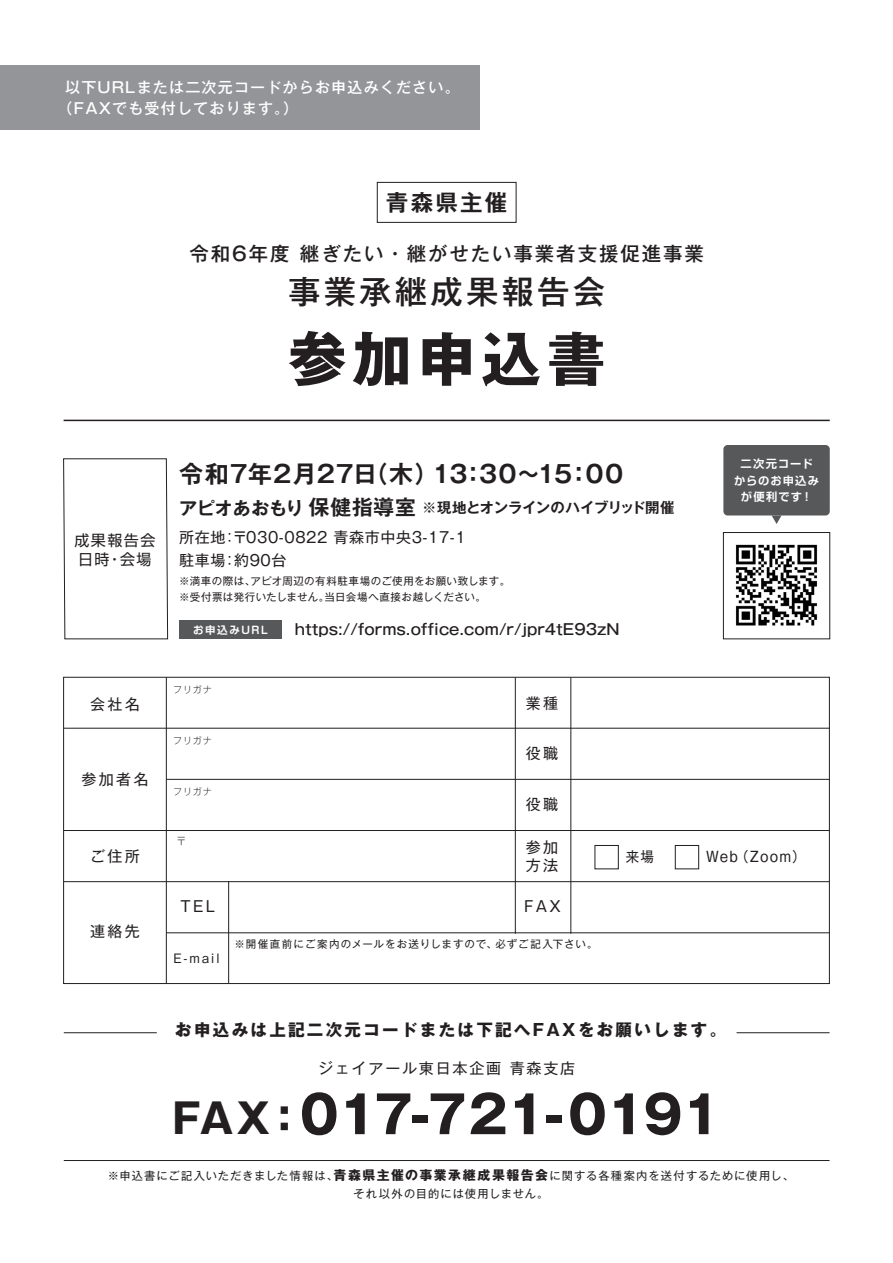
<style>
.page{position:relative;width:893px;height:1263px;background:#fff}
.page>*{position:absolute;margin:0;border:0;box-sizing:border-box;transform-origin:0 0}
.t1{font:700 58.8px "Gothic MB101 Pro";letter-spacing:.1em;color:#231f20}
.t2{font:700 51.75px "Gothic MB101 Pro";letter-spacing:-.015em;color:#231f20}
.t3{font:500 32.4px "Gothic MB101 Pro";letter-spacing:.1em;color:#231f20}
.t4{font:700 24px "Gothic MB101 Pro De";letter-spacing:.04em;color:#231f20}
.t5{font:700 22.5px "Gothic MB101 Pro De";letter-spacing:.1em;color:#231f20}
.t6{font:500 19.35px "Gothic MB101 Pro";letter-spacing:.1em;color:#231f20}
.t7{font:700 18px "Gothic MB101 Pro De";letter-spacing:-.01em;color:#231f20}
.t8{font:700 16.5px "Gothic MB101 Pro";letter-spacing:.14em;color:#231f20}
.t9{font:15px/18px "Gothic MB101 Pro";letter-spacing:.12em;color:#231f20}
.t10{font:500 15px/21px "Gothic MB101 Pro";letter-spacing:.08em;color:#fff}
.t11{font:500 15px "Gothic MB101 Pro";color:#231f20}
.t12{font:15px/22.5px "Gothic MB101 Pro";letter-spacing:.04em;color:#231f20}
.t13{font:15px/19.5px "Shin Go Pro";letter-spacing:.1em;color:#231f20}
.t14{font:700 14.4px "Gothic MB101 Pro De";letter-spacing:-.015em;color:#231f20}
.t15{font:14.25px "Gothic MB101 Pro";letter-spacing:.085em;color:#231f20;scale:.95 1}
.t16{font:12px "Gothic MB101 Pro";color:#231f20}
.t17{font:11.25px/17.4px "Gothic MB101 Pro";letter-spacing:.09em;color:#231f20;text-align:center}
.t18{font:700 11.25px/16.5px "Shin Go Pro De";letter-spacing:.095em;color:#fff;text-align:center}
.t19{font:10.5px/16.2px "Gothic MB101 Pro";letter-spacing:.03em;color:#231f20}
.t20{font:10.5px "Gothic MB101 Pro";letter-spacing:.095em;color:#231f20}
.t21{font:700 10.5px "Shin Go Pro De";letter-spacing:.145em;color:#fff}
.t22{font:300 10.5px "Gothic MB101 Pro";color:#231f20}
.t23{font:300 9px "Gothic MB101 Pro";letter-spacing:.1em;color:#231f20}
.s1{font-size:20.7px}
.s2{font-size:41.4px}
.s3{font-weight:700;font-size:12.9px}
</style>
<div class="page">
<hr style="left:64px;top:1032px;width:93px;height:1px;background:#231f20">
<hr style="left:736px;top:1032px;width:93px;height:1px;background:#231f20">
<div style="left:0;top:65px;width:480px;height:65px;background:#939598"></div>
<hr style="left:64px;top:727px;width:765px;height:1px;background:#231f20">
<hr style="left:64px;top:830px;width:765px;height:1px;background:#231f20">
<hr style="left:166px;top:779px;width:663px;height:1px;background:#231f20">
<hr style="left:64px;top:881px;width:765px;height:1px;background:#231f20">
<hr style="left:166px;top:677px;width:1px;height:306px;background:#231f20">
<hr style="left:228px;top:881px;width:1px;height:102px;background:#231f20">
<hr style="left:570px;top:677px;width:1px;height:256px;background:#231f20">
<hr style="left:515px;top:677px;width:1px;height:256px;background:#231f20">
<hr style="left:166px;top:932px;width:663px;height:1px;background:#231f20">
<div style="left:675px;top:845px;width:24px;height:24px;border:1px solid #231f20"></div>
<hr style="left:64px;top:1160px;width:765px;height:1px;background:#231f20">
<div style="left:377px;top:182px;width:139px;height:41px;border:1px solid #231f20"></div>
<hr style="left:64px;top:419px;width:765px;height:2px;background:#231f20">
<div style="left:179px;top:621px;width:103px;height:18px;background:#57585a"></div>
<svg style="left:63px;top:458px;width:105px;height:181px"></svg>
<div style="left:723px;top:445px;width:106px;height:70px;background:#57585a;border-radius:4px"></div>
<svg style="left:771px;top:515px;width:10px;height:9px"></svg>
<div style="left:723px;top:532px;width:107px;height:107px;border:1px solid #231f20"></div>
<img style="left:735px;top:544px;width:83px;height:82px">
<h3 class="t10" style="left:58px;top:75px;width:403px;text-indent:8px">以下URLまたは二次元コードからお申込みください。（FAXでも受付しております。）</h3>
<h3 class="t5" style="left:386px;top:184px;width:123px">青森県主催</h3>
<h3 class="t6" style="left:189px;top:237px;width:516px">令和6年度 継ぎたい・継がせたい事業者支援促進事業</h3>
<h3 class="t3" style="left:288px;top:264px;width:319px">事業承継成果報告会</h3>
<h1 class="t1" style="left:288px;top:310px;width:319px">参加申込書</h1>
<h3 class="t13" style="left:74px;top:528px;width:82px">成果報告会日時・会場</h3>
<h3 class="t4" style="left:179px;top:454px;width:445px">令和7年2月27日（木）13：30～15：00</h3>
<h3 class="t7" style="left:179px;top:493px;width:238px">アピオあおもり<span class="s1">保健指導室</span></h3>
<h3 class="t12" style="left:179px;top:524px;width:288px">所在地：〒030-0822 青森市中央3-17-1駐車場：約90台</h3>
<p class="t19" style="left:179px;top:571px;width:333px">※満車の際は、アピオ周辺の有料駐車場のご使用をお願い致します。※受付票は発行いたしません。当日会場へ直接お越しください。</p>
<p class="t21" style="left:193px;top:621px;width:76px">お申込みURL</p>
<p class="t14" style="left:422px;top:495px;width:254px">※現地とオンラインのハイブリッド開催</p>
<h3 class="t11" style="left:295px;top:617px;width:326px">https://forms.office.com/r/jpr4tE93zN</h3>
<p class="t18" style="left:734px;top:454px;width:86px">二次元コードからのお申込みが便利です！</p>
<h3 class="t9" style="left:90px;top:692px;width:51px">会社名</h3>
<h3 class="t9" style="left:81px;top:768px;width:69px">参加者名</h3>
<h3 class="t9" style="left:90px;top:845px;width:51px">ご住所</h3>
<h3 class="t9" style="left:90px;top:920px;width:51px">連絡先</h3>
<p class="t23" style="left:173px;top:682px;width:40px">フリガナ</p>
<p class="t23" style="left:173px;top:732px;width:40px">フリガナ</p>
<p class="t23" style="left:173px;top:783px;width:40px">フリガナ</p>
<p class="t22" style="left:176px;top:832px;width:12px">〒</p>
<h3 class="t9" style="left:180px;top:895px;width:36px">TEL</h3>
<p class="t16" style="left:173px;top:948px;width:47px">E-mail</p>
<h3 class="t9" style="left:526px;top:692px;width:34px">業種</h3>
<h3 class="t9" style="left:526px;top:741px;width:34px">役職</h3>
<h3 class="t9" style="left:526px;top:792px;width:34px">役職</h3>
<h3 class="t9" style="left:526px;top:836px;width:34px">参加方法</h3>
<h3 class="t9" style="left:524px;top:895px;width:38px">FAX</h3>
<p class="t20" style="left:234px;top:935px;width:365px">※開催直前にご案内のメールをお送りしますので、必ずご記入下さい。</p>
<p class="t15" style="left:625px;top:844px;width:31px">来場</p>
<p class="t15" style="left:706px;top:844px;width:106px">Web（Zoom）</p>
<h3 class="t8" style="left:175px;top:1016px;width:552px">お申込みは上記二次元コードまたは下記へFAXをお願いします。</h3>
<h3 class="t9" style="left:318px;top:1056px;width:258px">ジェイアール東日本企画 青森支店</h3>
<h2 class="t2" style="left:172px;top:1071px;width:550px"><span class="s2">FAX：</span>017-721-0191</h2>
<p class="t17" style="left:108px;top:1165px;width:688px">※申込書にご記入いただきました情報は、<span class="s3">青森県主催の事業承継成果報告会</span>に関する各種案内を送付するために使用し、それ以外の目的には使用しません。</p>
</div>
